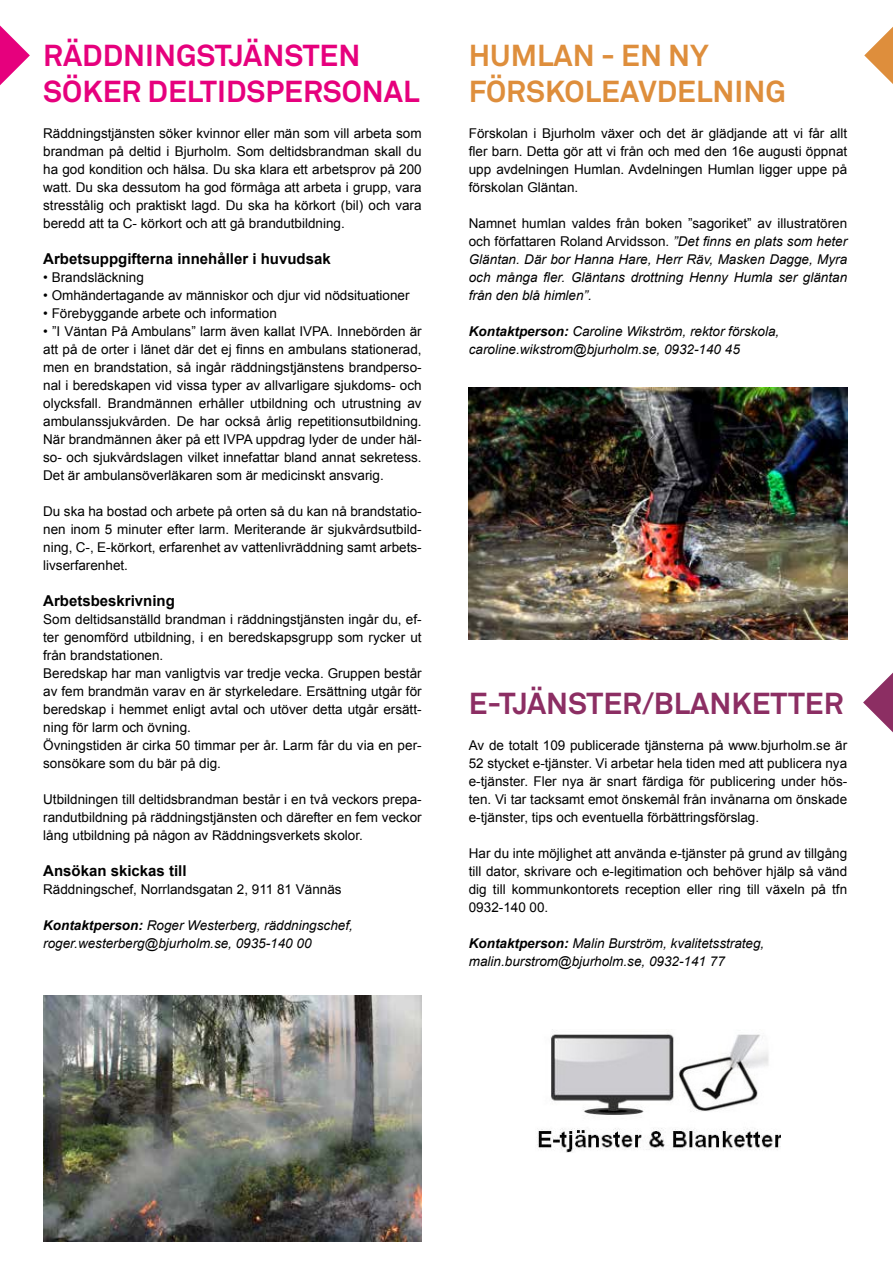
<style>
.page{position:relative;width:893px;height:1263px;background:#fff}
.page>*{position:absolute;margin:0;border:0;box-sizing:border-box;transform-origin:0 0}
.t1{font:700 30px/36px "Akkurat";color:#e6007d}
.t2{font:700 30px/36px "Akkurat";color:#de8e3c}
.t3{font:700 30px "Akkurat";color:#8c2e63}
.t4{font:700 15px "Arial";color:#000}
.t5{font:13.5px/18px "Arial";color:#000;text-align:justify}
.t6{font:italic 13.5px/18px "Arial";color:#000}
.s1{font-weight:700}
.s2{font-style:normal}
</style>
<div class="page">
<svg style="left:0;top:26px;width:30px;height:59px"></svg>
<img style="left:537px;top:1029px;width:244px;height:124px">
<svg style="left:864px;top:27px;width:29px;height:57px"></svg>
<svg style="left:863px;top:673px;width:30px;height:59px"></svg>
<img style="left:43px;top:995px;width:379px;height:247px">
<img style="left:469px;top:388px;width:378px;height:251px">
<h1 class="t1" style="left:43px;top:38px;width:378px">RÄDDNINGSTJÄNSTEN<br>SÖKER DELTIDSPERSONAL</h1>
<p class="t5" style="left:43px;top:125px;width:380px">Räddningstjänsten söker kvinnor eller män som vill arbeta som brandman på deltid i Bjurholm. Som deltidsbrandman skall du ha god kondition och hälsa. Du ska klara ett arbetsprov på 200 watt. Du ska dessutom ha god förmåga att arbeta i grupp, vara stresstålig och praktiskt lagd. Du ska ha körkort (bil) och vara beredd att ta C- körkort och att gå brandutbildning.</p>
<p class="t4" style="left:43px;top:249px;width:289px">Arbetsuppgifterna innehåller i huvudsak</p>
<p class="t5" style="left:43px;top:269px;width:102px">• Brandsläckning</p>
<p class="t5" style="left:43px;top:287px;width:368px">• Omhändertagande av människor och djur vid nödsituationer</p>
<p class="t5" style="left:43px;top:305px;width:235px">• Förebyggande arbete och information</p>
<p class="t5" style="left:43px;top:323px;width:380px">• ”I Väntan På Ambulans” larm även kallat IVPA. Innebörden är att på de orter i länet där det ej finns en ambulans stationerad, men en brandstation, så ingår räddningstjänstens brandperso&shy;nal i beredskapen vid vissa typer av allvarligare sjukdoms- och olycksfall. Brandmännen erhåller utbildning och utrustning av ambulanssjukvården. De har också årlig repetitionsutbildning.<br>När brandmännen åker på ett IVPA uppdrag lyder de under häl&shy;so- och sjukvårdslagen vilket innefattar bland annat sekretess.<br>Det är ambulansöverläkaren som är medicinskt ansvarig.</p>
<p class="t5" style="left:43px;top:503px;width:380px">Du ska ha bostad och arbete på orten så du kan nå brandstatio&shy;nen inom 5 minuter efter larm. Meriterande är sjukvårdsutbild&shy;ning, C-, E-körkort, erfarenhet av vattenlivräddning samt arbets&shy;livserfarenhet.</p>
<p class="t4" style="left:43px;top:591px;width:133px">Arbetsbeskrivning</p>
<p class="t5" style="left:43px;top:611px;width:380px;text-align:left">Som deltidsanställd brandman i räddningstjänsten ingår du, ef&shy;ter genomförd utbildning, i en beredskapsgrupp som rycker ut från brandstationen.<br>Beredskap har man vanligtvis var tredje vecka. Gruppen består av fem brandmän varav en är styrkeledare. Ersättning utgår för beredskap i hemmet enligt avtal och utöver detta utgår ersätt&shy;ning för larm och övning.<br>Övningstiden är cirka 50 timmar per år. Larm får du via en per&shy;sonsökare som du bär på dig.</p>
<p class="t5" style="left:43px;top:791px;width:380px">Utbildningen till deltidsbrandman består i en två veckors prepa&shy;randutbildning på räddningstjänsten och därefter en fem veckor lång utbildning på någon av Räddningsverkets skolor.</p>
<p class="t4" style="left:43px;top:861px;width:145px">Ansökan skickas till</p>
<p class="t5" style="left:43px;top:881px;width:300px">Räddningschef, Norrlandsgatan 2, 911 81 Vännäs</p>
<p class="t6" style="left:43px;top:917px;width:311px"><span class="s1">Kontaktperson:</span> Roger Westerberg, räddningschef, roger.westerberg@bjurholm.se, 0935-140 00</p>
<h1 class="t2" style="left:469px;top:38px;width:319px">HUMLAN - EN NY<br>FÖRSKOLEAVDELNING</h1>
<p class="t5" style="left:469px;top:125px;width:380px">Förskolan i Bjurholm växer och det är glädjande att vi får allt fler barn. Detta gör att vi från och med den 16e augusti öppnat upp avdelningen Humlan. Avdelningen Humlan ligger uppe på förskolan Gläntan.</p>
<p class="t6" style="left:469px;top:215px;width:380px;text-align:justify"><span class="s2">Namnet humlan valdes från boken ”sagoriket” av illustratören och författaren Roland Arvidsson.</span> ”Det finns en plats som heter Gläntan. Där bor Hanna Hare, Herr Räv, Masken Dagge, Myra och många fler. Gläntans drottning Henny Humla ser gläntan från den blå himlen”.</p>
<p class="t6" style="left:469px;top:323px;width:312px"><span class="s1">Kontaktperson:</span> Caroline Wikström, rektor förskola, caroline.wikstrom@bjurholm.se, 0932-140 45</p>
<h1 class="t3" style="left:469px;top:685px;width:376px">E-TJÄNSTER/BLANKETTER</h1>
<p class="t5" style="left:469px;top:737px;width:380px">Av de totalt 109 publicerade tjänsterna på www.bjurholm.se är 52 stycket e-tjänster. Vi arbetar hela tiden med att publicera nya e-tjänster. Fler nya är snart färdiga för publicering under hös&shy;ten. Vi tar tacksamt emot önskemål från invånarna om önskade e-tjänster, tips och eventuella förbättringsförslag.</p>
<p class="t5" style="left:469px;top:845px;width:380px">Har du inte möjlighet att använda e-tjänster på grund av tillgång till dator, skrivare och e-legitimation och behöver hjälp så vänd dig till kommunkontorets reception eller ring till växeln på tfn 0932-140 00.</p>
<p class="t6" style="left:469px;top:935px;width:297px"><span class="s1">Kontaktperson:</span> Malin Burström, kvalitetsstrateg, malin.burstrom@bjurholm.se, 0932-141 77</p>
</div>
